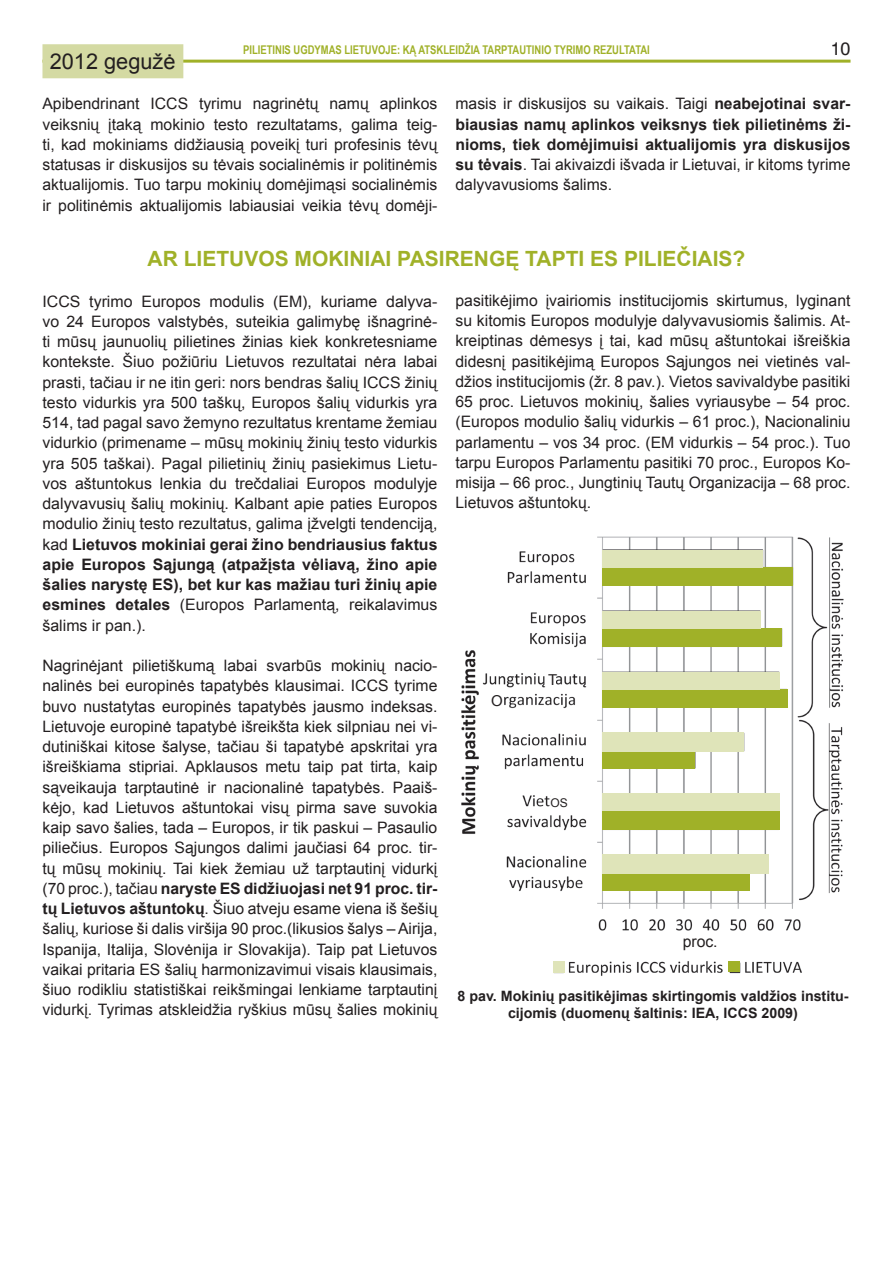
<style>
.page{position:relative;width:893px;height:1263px;background:#fff}
.page>*{position:absolute;margin:0;border:0;box-sizing:border-box;transform-origin:0 0}
.t1{font:21.75px "Arial";color:#231f20}
.t2{font:700 21px "Arial";color:#a0b128}
.t3{font:18px "Helvetica LT";color:#231f20}
.t4{font:15.75px/20.2px "Arial";color:#231f20;text-align:justify}
.t5{font:700 15.75px/20.2px "Arial";color:#231f20;text-align:justify}
.t6{font:15px "Arial";color:#231f20}
.t7{font:700 14.25px/17.1px "Arial";color:#231f20;text-align:center}
.t8{font:700 12px "Arial Narrow";color:#a0b128;scale:.96 1}
.t9{font:12px "Arial";color:#231f20}
.s1{font-weight:400}
.s2{font-weight:700}
</style>
<div class="page">
<hr style="left:42px;top:60px;width:808px;height:3px;background:#a0b128">
<div style="left:43px;top:45px;width:140px;height:33px;background:#d4daa3"></div>
<div style="left:42px;top:44px;width:141px;height:34px;border:2px solid #d4daa3"></div>
<img style="left:461px;top:536px;width:383px;height:440px">
<div style="left:551px;top:795px;width:20px;height:12px;background:#fff"></div>
<div style="left:549px;top:673px;width:6px;height:12px;background:#fff"></div>
<div style="left:494px;top:695px;width:9px;height:12px;background:#fff"></div>
<div style="left:602px;top:567px;width:191px;height:19px;background:#a0b128"></div>
<div style="left:602px;top:550px;width:161px;height:18px;background:#dfe4b9"></div>
<div style="left:602px;top:628px;width:180px;height:19px;background:#a0b128"></div>
<div style="left:602px;top:611px;width:158px;height:18px;background:#dfe4b9"></div>
<div style="left:602px;top:689px;width:185px;height:19px;background:#a0b128"></div>
<div style="left:602px;top:672px;width:177px;height:17px;background:#dfe4b9"></div>
<div style="left:602px;top:750px;width:93px;height:19px;background:#a0b128"></div>
<div style="left:602px;top:733px;width:142px;height:19px;background:#dfe4b9"></div>
<div style="left:602px;top:811px;width:178px;height:19px;background:#a0b128"></div>
<div style="left:602px;top:794px;width:178px;height:17px;background:#dfe4b9"></div>
<div style="left:602px;top:872px;width:147px;height:19px;background:#a0b128"></div>
<div style="left:602px;top:854px;width:166px;height:19px;background:#dfe4b9"></div>
<div style="left:728px;top:962px;width:12px;height:10px;background:#a0b128"></div>
<div style="left:553px;top:961px;width:12px;height:12px;background:#dfe4b9"></div>
<div style="left:685px;top:936px;width:30px;height:16px;background:#fff"></div>
<p class="t8" style="left:243px;top:43px;width:425px">PILIETINIS UGDYMAS LIETUVOJE: KĄ ATSKLEIDŽIA TARPTAUTINIO TYRIMO REZULTATAI</p>
<p class="t3" style="left:831px;top:37px;width:21px">10</p>
<h1 class="t1" style="left:50px;top:49px;width:127px">2012 gegužė</h1>
<p class="t4" style="left:42px;top:94px;width:396px">Apibendrinant ICCS tyrimu nagrinėtų namų aplinkos veiksnių įtaką mokinio testo rezultatams, galima teig&shy;ti, kad mokiniams didžiausią poveikį turi profesinis tėvų statusas ir diskusijos su tėvais socialinėmis ir politinėmis aktualijomis. Tuo tarpu mokinių domėjimąsi socialinėmis ir politinėmis aktualijomis labiausiai veikia tėvų domėji-</p>
<p class="t5" style="left:455px;top:94px;width:396px"><span class="s1">masis ir diskusijos su vaikais. Taigi</span> neabejotinai svar&shy;biausias namų aplinkos veiksnys tiek pilietinėms ži&shy;nioms, tiek domėjimuisi aktualijomis yra diskusijos su tėvais<span class="s1">. Tai akivaizdi išvada ir Lietuvai, ir kitoms tyrime dalyvavusioms šalims.</span></p>
<h2 class="t2" style="left:148px;top:247px;width:599px">AR LIETUVOS MOKINIAI PASIRENGĘ TAPTI ES PILIEČIAIS?</h2>
<p class="t4" style="left:42px;top:291px;width:396px">ICCS tyrimo Europos modulis (EM), kuriame dalyva&shy;vo 24 Europos valstybės, suteikia galimybę išnagrinė&shy;ti mūsų jaunuolių pilietines žinias kiek konkretesniame kontekste. Šiuo požiūriu Lietuvos rezultatai nėra labai prasti, tačiau ir ne itin geri: nors bendras šalių ICCS žinių testo vidurkis yra 500 taškų, Europos šalių vidurkis yra 514, tad pagal savo žemyno rezultatus krentame žemiau vidurkio (primename – mūsų mokinių žinių testo vidurkis yra 505 taškai). Pagal pilietinių žinių pasiekimus Lietu&shy;vos aštuntokus lenkia du trečdaliai Europos modulyje dalyvavusių šalių mokinių. Kalbant apie paties Europos modulio žinių testo rezultatus, galima įžvelgti tendenciją, kad <span class="s2">Lietuvos mokiniai gerai žino bendriausius faktus apie Europos Sąjungą (atpažįsta vėliavą, žino apie šalies narystę ES), bet kur kas mažiau turi žinių apie esmines detales</span> (Europos Parlamentą, reikalavimus šalims ir pan.).</p>
<p class="t4" style="left:42px;top:655px;width:396px">Nagrinėjant pilietiškumą labai svarbūs mokinių nacio&shy;nalinės bei europinės tapatybės klausimai. ICCS tyrime buvo nustatytas europinės tapatybės jausmo indeksas.<br>Lietuvoje europinė tapatybė išreikšta kiek silpniau nei vi&shy;dutiniškai kitose šalyse, tačiau ši tapatybė apskritai yra išreiškiama stipriai. Apklausos metu taip pat tirta, kaip sąveikauja tarptautinė ir nacionalinė tapatybės. Paaiš&shy;kėjo, kad Lietuvos aštuntokai visų pirma save suvokia kaip savo šalies, tada – Europos, ir tik paskui – Pasaulio piliečius. Europos Sąjungos dalimi jaučiasi 64 proc. tir&shy;tų mūsų mokinių. Tai kiek žemiau už tarptautinį vidurkį (70 proc.), tačiau <span class="s2">naryste ES didžiuojasi net 91 proc. tir&shy;tų Lietuvos aštuntokų</span>. Šiuo atveju esame viena iš šešių šalių, kuriose ši dalis viršija 90 proc.(likusios šalys – Airija, Ispanija, Italija, Slovėnija ir Slovakija). Taip pat Lietuvos vaikai pritaria ES šalių harmonizavimui visais klausimais, šiuo rodikliu statistiškai reikšmingai lenkiame tarptautinį vidurkį. Tyrimas atskleidžia ryškius mūsų šalies mokinių</p>
<p class="t4" style="left:455px;top:290px;width:396px">pasitikėjimo įvairiomis institucijomis skirtumus, lyginant su kitomis Europos modulyje dalyvavusiomis šalimis. At&shy;kreiptinas dėmesys į tai, kad mūsų aštuntokai išreiškia didesnį pasitikėjimą Europos Sąjungos nei vietinės val&shy;džios institucijomis (žr. 8 pav.). Vietos savivaldybe pasitiki 65 proc. Lietuvos mokinių, šalies vyriausybe – 54 proc. (Europos modulio šalių vidurkis – 61 proc.), Nacionaliniu parlamentu – vos 34 proc. (EM vidurkis – 54 proc.). Tuo tarpu Europos Parlamentu pasitiki 70 proc., Europos Ko&shy;misija – 66 proc., Jungtinių Tautų Organizacija – 68 proc.<br>Lietuvos aštuntokų.</p>
<p class="t6" style="left:548px;top:671px;width:11px">T</p>
<p class="t6" style="left:491px;top:692px;width:13px">O</p>
<p class="t9" style="left:550px;top:796px;width:19px">OS</p>
<p class="t4" style="left:683px;top:931px;width:37px">proc.</p>
<p class="t7" style="left:457px;top:988px;width:392px">8 pav. Mokinių pasitikėjimas skirtingomis valdžios institu&shy;cijomis (duomenų šaltinis: IEA, ICCS 2009)</p>
</div>
